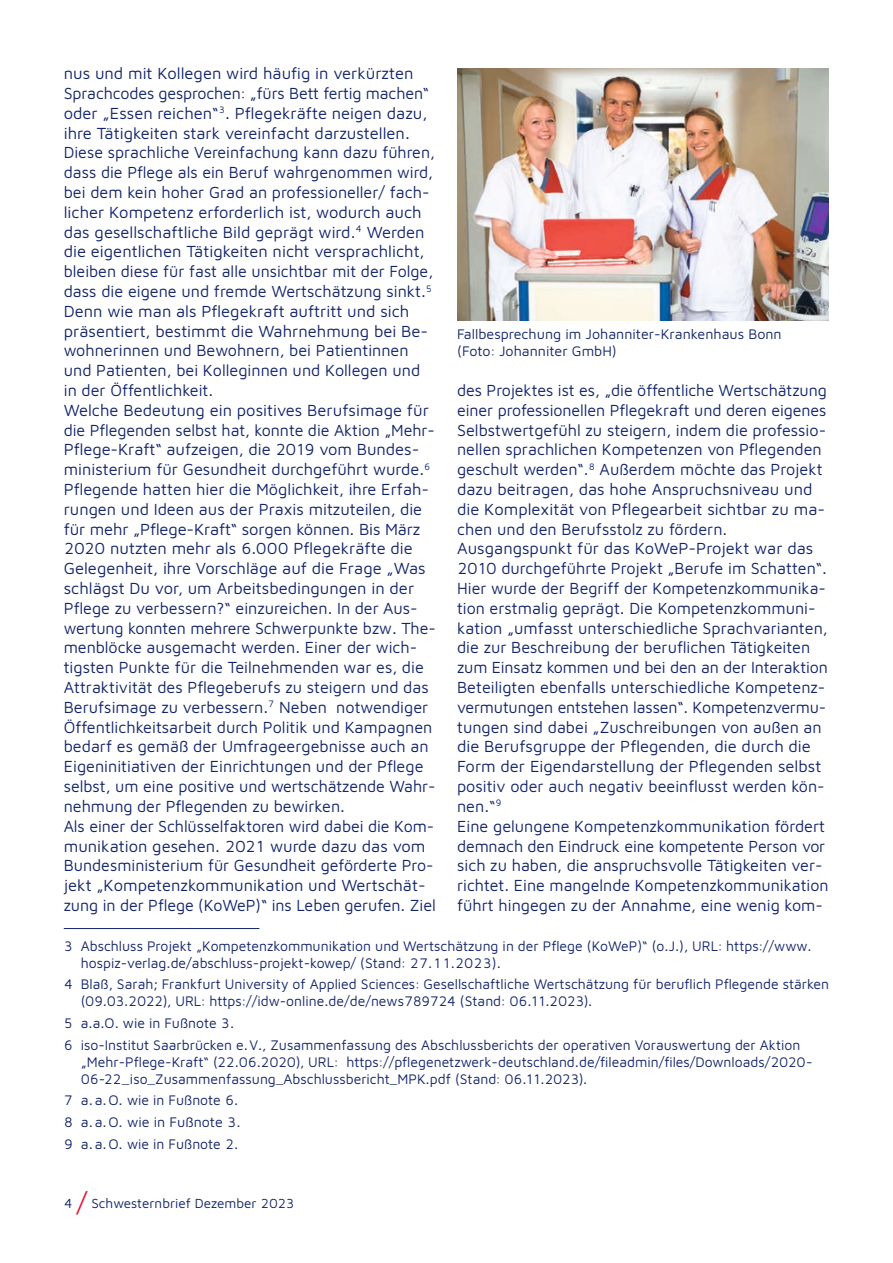
<style>
.page{position:relative;width:893px;height:1263px;background:#fff}
.page>*{position:absolute;margin:0;border:0;box-sizing:border-box;transform-origin:0 0}
.t1{font:16.5px/19.8px "Maven Johanniter";color:#132569}
.t2{font:14.25px/17.1px "Maven Johanniter";color:#132569}
.t3{font:13.5px "Maven Johanniter";color:#132569}
.s1{font-size:27px;color:#e2193a}
</style>
<div class="page">
<hr style="left:64px;top:928px;width:195px;height:1px;background:#132569">
<img style="left:457px;top:69px;width:371px;height:251px">
<p class="t1" style="left:64px;top:63px;width:374px">nus und mit Kollegen wird häufig in verkürzten Sprachcodes gesprochen: „fürs Bett fertig machen“ oder „Essen reichen“<sup>3</sup>. Pflegekräfte neigen dazu, ihre Tätigkeiten stark vereinfacht darzustellen.<br>Diese sprachliche Vereinfachung kann dazu führen, dass die Pflege als ein Beruf wahrgenommen wird, bei dem kein hoher Grad an professioneller/ fach&shy;licher Kompetenz erforderlich ist, wodurch auch das gesellschaftliche Bild geprägt wird.<sup>4</sup> Werden die eigentlichen Tätigkeiten nicht versprachlicht, bleiben diese für fast alle unsichtbar mit der Folge, dass die eigene und fremde Wertschätzung sinkt.<sup>5<br></sup>Denn wie man als Pflegekraft auftritt und sich präsentiert, bestimmt die Wahrnehmung bei Be&shy;wohnerinnen und Bewohnern, bei Patientinnen und Patienten, bei Kolleginnen und Kollegen und in der Öffentlichkeit.<br>Welche Bedeutung ein positives Berufsimage für die Pflegenden selbst hat, konnte die Aktion „Mehr-Pflege-Kraft“ aufzeigen, die 2019 vom Bundes&shy;ministerium für Gesundheit durchgeführt wurde.<sup>6<br></sup>Pflegende hatten hier die Möglichkeit, ihre Erfah&shy;rungen und Ideen aus der Praxis mitzuteilen, die für mehr „Pflege-Kraft“ sorgen können. Bis März 2020 nutzten mehr als 6.000 Pflegekräfte die Gelegenheit, ihre Vorschläge auf die Frage „Was schlägst Du vor, um Arbeitsbedingungen in der Pflege zu verbessern?“ einzureichen. In der Aus&shy;wertung konnten mehrere Schwerpunkte bzw. The&shy;menblöcke ausgemacht werden. Einer der wich&shy;tigsten Punkte für die Teilnehmenden war es, die Attraktivität des Pflegeberufs zu steigern und das Berufsimage zu verbessern.<sup>7</sup> Neben notwendiger Öffentlichkeitsarbeit durch Politik und Kampagnen bedarf es gemäß der Umfrageergebnisse auch an Eigeninitiativen der Einrichtungen und der Pflege selbst, um eine positive und wertschätzende Wahr&shy;nehmung der Pflegenden zu bewirken.<br>Als einer der Schlüsselfaktoren wird dabei die Kom&shy;munikation gesehen. 2021 wurde dazu das vom Bundesministerium für Gesundheit geförderte Pro&shy;jekt „Kompetenzkommunikation und Wertschät&shy;zung in der Pflege (KoWeP)“ ins Leben gerufen. Ziel</p>
<p class="t2" style="left:81px;top:936px;width:732px;text-indent:-17px">3 Abschluss Projekt „Kompetenzkommunikation und Wertschätzung in der Pflege (KoWeP)“ (o.J.), URL: https://www. hospiz-verlag.de/abschluss-projekt-kowep/ (Stand: 27.11.2023).</p>
<p class="t2" style="left:81px;top:975px;width:750px;text-indent:-17px">4 Blaß, Sarah; Frankfurt University of Applied Sciences: Gesellschaftliche Wertschätzung für beruflich Pflegende stärken (09.03.2022), URL: https://idw-online.de/de/news789724 (Stand: 06.11.2023).</p>
<p class="t2" style="left:64px;top:1011px;width:738px;line-height:21.6px">5 a.a.O. wie in Fußnote 3.<br>6 iso-Institut Saarbrücken e.V., Zusammenfassung des Abschlussberichts der operativen Vorauswertung der Aktion</p>
<p class="t2" style="left:81px;top:1052px;width:733px">„Mehr-Pflege-Kraft“ (22.06.2020), URL: https://pflegenetzwerk-deutschland.de/fileadmin/files/Downloads/2020-<br>06-22_iso_Zusammenfassung_Abschlussbericht_MPK.pdf (Stand: 06.11.2023).</p>
<p class="t2" style="left:64px;top:1089px;width:178px;line-height:21.6px">7 a.a.O. wie in Fußnote 6.<br>8 a.a.O. wie in Fußnote 3.<br>9 a.a.O. wie in Fußnote 2.</p>
<p class="t2" style="left:457px;top:325px;width:326px">Fallbesprechung im Johanniter-Krankenhaus Bonn (Foto: Johanniter GmbH)</p>
<p class="t1" style="left:457px;top:379px;width:373px">des Projektes ist es, „die öffentliche Wertschätzung einer professionellen Pflegekraft und deren eigenes Selbstwertgefühl zu steigern, indem die professio&shy;nellen sprachlichen Kompetenzen von Pflegenden geschult werden“.<sup>8</sup> Außerdem möchte das Projekt dazu beitragen, das hohe Anspruchsniveau und die Komplexität von Pflegearbeit sichtbar zu ma&shy;chen und den Berufsstolz zu fördern.<br>Ausgangspunkt für das KoWeP-Projekt war das 2010 durchgeführte Projekt „Berufe im Schatten“.<br>Hier wurde der Begriff der Kompetenzkommunika&shy;tion erstmalig geprägt. Die Kompetenzkommuni&shy;kation „umfasst unterschiedliche Sprachvarianten, die zur Beschreibung der beruflichen Tätigkeiten zum Einsatz kommen und bei den an der Interaktion Beteiligten ebenfalls unterschiedliche Kompetenz&shy;vermutungen entstehen lassen“. Kompetenzvermu&shy;tungen sind dabei „Zuschreibungen von außen an die Berufsgruppe der Pflegenden, die durch die Form der Eigendarstellung der Pflegenden selbst positiv oder auch negativ beeinflusst werden kön&shy;nen.“<sup>9<br></sup>Eine gelungene Kompetenzkommunikation fördert demnach den Eindruck eine kompetente Person vor sich zu haben, die anspruchsvolle Tätigkeiten ver&shy;richtet. Eine mangelnde Kompetenzkommunikation führt hingegen zu der Annahme, eine wenig kom-</p>
<p class="t3" style="left:64px;top:1194px;width:233px">4 <span class="s1">/</span> Schwesternbrief Dezember 2023</p>
</div>
